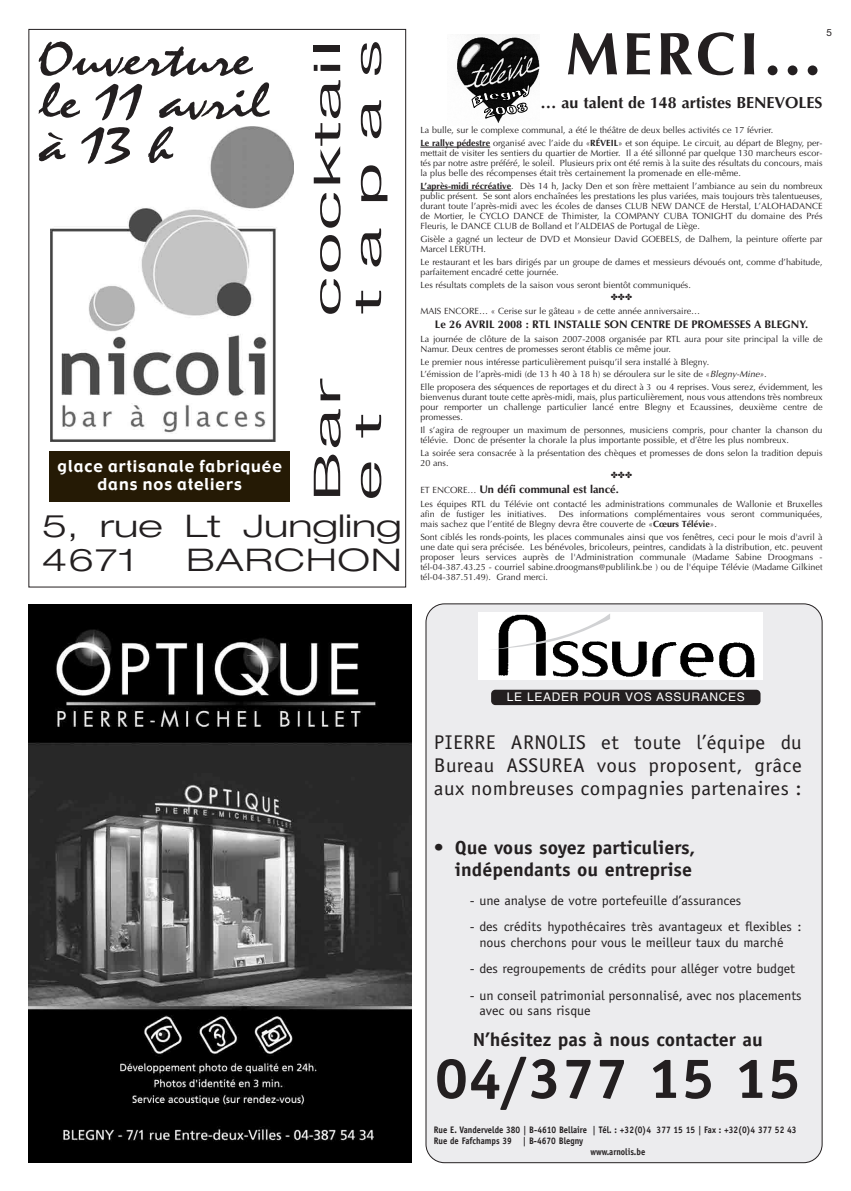
<style>
.page{position:relative;width:851px;height:1191px;background:#fff}
.page>*{position:absolute;margin:0;border:0;box-sizing:border-box;transform-origin:0 0}
.t1{font:700 60px "Optima";letter-spacing:.055em;color:#231f20}
.t2{font:700 56.8px "Officina Sans";color:#231f20;scale:1.06 1}
.t3{font:48.8px/43.3px "Mistral";color:#231f20;scale:1.31 1}
.t4{font:300 condensed 37px "Helvetica Neue";letter-spacing:.015em;color:#231f20;scale:2.71 1}
.t5{font:300 expanded 31.2px/34.3px "Helvetica Neue";color:#231f20;scale:1.23 1}
.t6{font:300 expanded 31.2px "Helvetica Neue";letter-spacing:.025em;color:#231f20;scale:1.23 1}
.t7{font:19.9px/22.6px "Officina Sans";letter-spacing:.02em;color:#231f20;text-align:justify;scale:1.06 1}
.t8{font:700 18.9px/21.5px "Officina Sans";color:#231f20;text-align:right;scale:1.06 1}
.t9{font:16px/17.6px "Gadget";letter-spacing:.06em;color:#fff;text-align:center}
.t10{font:700 16px "Optima";color:#231f20}
.t11{font:13.2px/15.3px "Officina Sans";color:#231f20;scale:1.06 1}
.t12{font:11.9px "Helvetica";letter-spacing:.055em;color:#fff}
.t13{font:700 11px "Optima";color:#231f20}
.t14{font:10px "Helvetica Neue";color:#231f20}
.t15{font:700 9.5px "Officina Sans";color:#231f20;scale:.9 1}
.t16{font:9px/10px "Optima";color:#231f20}
.t17{font:9px "Zapf Dingbats";color:#231f20}
.s1{font-weight:700}
.s2{font-style:italic}
.s3{font-weight:400;font-size:9px}
</style>
<div class="page">
<div style="left:425px;top:603px;width:397px;height:560px;background:#ececee"></div>
<img style="left:478px;top:612px;width:284px;height:67px">
<div style="left:491px;top:689px;width:269px;height:16px;background:#231f20;border-radius:4px"></div>
<svg style="left:488px;top:613px;width:122px;height:37px"></svg>
<img style="left:28px;top:604px;width:383px;height:558px">
<img style="left:51px;top:126px;width:243px;height:316px">
<img style="left:457px;top:34px;width:82px;height:89px">
<svg style="left:471px;top:82px;width:59px;height:37px"></svg>
<hr style="left:420px;top:147px;width:70px;height:1px;background:#231f20">
<hr style="left:424px;top:190px;width:87px;height:1px;background:#231f20">
<div style="left:50px;top:451px;width:240px;height:50px;background:#251a05"></div>
<h3 class="t3" style="left:39px;top:43px;width:177px">Ouverture le 11 avril à 13 h</h3>
<h3 class="t9" style="left:58px;top:457px;width:226px">glace artisanale fabriquée dans nos ateliers</h3>
<h3 class="t4" style="left:314px;top:317px;width:104px;rotate:-90deg">cocktail</h3>
<h3 class="t4" style="left:354px;top:314px;width:103px;rotate:-90deg">tapas</h3>
<h3 class="t4" style="left:314px;top:501px;width:47px;rotate:-90deg">Bar</h3>
<h3 class="t4" style="left:354px;top:501px;width:34px;rotate:-90deg">et</h3>
<h3 class="t5" style="left:42px;top:511px;width:294px">5, rue Lt Jungling<br>4671</h3>
<h3 class="t6" style="left:186px;top:549px;width:176px">BARCHON</h3>
<p class="t14" style="left:826px;top:29px;width:7px">5</p>
<h1 class="t1" style="left:565px;top:29px;width:258px">MERCI…</h1>
<h3 class="t10" style="left:540px;top:96px;width:283px">… au talent de 148 artistes BENEVOLES</h3>
<p class="t16" style="left:420px;top:125px;width:403px;line-height:12.9px">La bulle, sur le complexe communal, a été le théâtre de deux belles activités ce 17 février.<br><span class="s1">Le rallye pédestre</span> organisé avec l’aide du «<span class="s1">RÉVEIL</span>» et son équipe. Le circuit, au départ de Blegny, per-</p>
<p class="t16" style="left:420px;top:149px;width:404px;text-align:justify">mettait de visiter les sentiers du quartier de Mortier. Il a été sillonné par quelque 130 marcheurs escor&shy;tés par notre astre préféré, le soleil. Plusieurs prix ont été remis à la suite des résultats du concours, mais la plus belle des récompenses était très certainement la promenade en elle-même.</p>
<p class="t16" style="left:420px;top:182px;width:404px;text-align:justify"><span class="s1">L’après-midi récréative</span>. Dès 14 h, Jacky Den et son frère mettaient l’ambiance au sein du nombreux public présent. Se sont alors enchaînées les prestations les plus variées, mais toujours très talentueuses, durant toute l’après-midi avec les écoles de danses CLUB NEW DANCE de Herstal, L’ALOHADANCE de Mortier, le CYCLO DANCE de Thimister, la COMPANY CUBA TONIGHT du domaine des Prés Fleuris, le DANCE CLUB de Bolland et l’ALDEIAS de Portugal de Liège.</p>
<p class="t16" style="left:420px;top:235px;width:403px">Gisèle a gagné un lecteur de DVD et Monsieur David GOEBELS, de Dalhem, la peinture offerte par<br>Marcel LERUTH.</p>
<p class="t16" style="left:420px;top:258px;width:403px">Le restaurant et les bars dirigés par un groupe de dames et messieurs dévoués ont, comme d’habitude, parfaitement encadré cette journée.</p>
<p class="t16" style="left:420px;top:281px;width:272px">Les résultats complets de la saison vous seront bientôt communiqués.</p>
<p class="t17" style="left:610px;top:292px;width:23px">✤✤✤</p>
<p class="t16" style="left:420px;top:306px;width:281px">MAIS ENCORE… « Cerise sur le gâteau » de cette année anniversaire…</p>
<p class="t13" style="left:435px;top:320px;width:375px">Le 26 AVRIL 2008 : RTL INSTALLE SON CENTRE DE PROMESSES A BLEGNY.</p>
<p class="t16" style="left:420px;top:334px;width:403px">La journée de clôture de la saison 2007-2008 organisée par RTL aura pour site principal la ville de<br>Namur. Deux centres de promesses seront établis ce même jour.</p>
<p class="t16" style="left:420px;top:356px;width:403px;line-height:12.9px">Le premier nous intéresse particulièrement puisqu’il sera installé à Blegny.<br>L’émission de l’après-midi (de 13 h 40 à 18 h) se déroulera sur le site de «<span class="s2">Blegny-Mine».<br></span>Elle proposera des séquences de reportages et du direct à 3 ou 4 reprises. Vous serez, évidemment, les</p>
<p class="t16" style="left:420px;top:393px;width:404px;text-align:justify">bienvenus durant toute cette après-midi, mais, plus particulièrement, nous vous attendons très nombreux pour remporter un challenge particulier lancé entre Blegny et Ecaussines, deuxième centre de promesses.</p>
<p class="t16" style="left:420px;top:426px;width:403px">Il s’agira de regrouper un maximum de personnes, musiciens compris, pour chanter la chanson du télévie. Donc de présenter la chorale la plus importante possible, et d’être les plus nombreux.</p>
<p class="t16" style="left:420px;top:449px;width:403px">La soirée sera consacrée à la présentation des chèques et promesses de dons selon la tradition depuis<br>20 ans.</p>
<p class="t17" style="left:610px;top:471px;width:23px">✤✤✤</p>
<p class="t13" style="left:420px;top:485px;width:200px"><span class="s3">ET ENCORE…</span> Un défi communal est lancé.</p>
<p class="t16" style="left:420px;top:500px;width:403px">Les équipes RTL du Télévie ont contacté les administrations communales de Wallonie et Bruxelles afin de fustiger les initiatives.</p>
<p class="t16" style="left:420px;top:510px;width:403px;text-indent:138px">Des informations complémentaires vous seront communiquées, mais sachez que l’entité de Blegny devra être couverte de «<span class="s1">Cœurs Télévie</span>».</p>
<p class="t16" style="left:420px;top:533px;width:403px;text-align:justify">Sont ciblés les ronds-points, les places communales ainsi que vos fenêtres, ceci pour le mois d'avril à une date qui sera précisée. Les bénévoles, bricoleurs, peintres, candidats à la distribution, etc. peuvent proposer leurs services auprès de l'Administration communale (Madame Sabine Droogmans - tél-04-387.43.25 - courriel sabine.droogmans@publilink.be ) ou de l'équipe Télévie (Madame Gilkinet tél-04-387.51.49). Grand merci.</p>
<h3 class="t12" style="left:506px;top:692px;width:240px">LE LEADER POUR VOS ASSURANCES</h3>
<h3 class="t7" style="left:434px;top:733px;width:348px">PIERRE ARNOLIS et toute l’équipe du Bureau ASSUREA vous proposent, grâce aux nombreuses compagnies partenaires :</h3>
<h3 class="t8" style="left:434px;top:839px;width:248px">• Que vous soyez particuliers, indépendants ou entreprise</h3>
<h3 class="t11" style="left:470px;top:893px;width:257px">- une analyse de votre portefeuille d’assurances</h3>
<h3 class="t11" style="left:479px;top:920px;width:305px;text-indent:-9px">- des crédits hypothécaires très avantageux et flexibles : nous cherchons pour vous le meilleur taux du marché</h3>
<h3 class="t11" style="left:470px;top:962px;width:308px">- des regroupements de crédits pour alléger votre budget</h3>
<h3 class="t11" style="left:479px;top:989px;width:305px;text-indent:-9px">- un conseil patrimonial personnalisé, avec nos placements avec ou sans risque</h3>
<h3 class="t8" style="left:472px;top:1030px;width:275px">N’hésitez pas à nous contacter au</h3>
<h2 class="t2" style="left:434px;top:1056px;width:347px">04/377 15 15</h2>
<p class="t15" style="left:434px;top:1126px;width:404px">Rue E. Vandervelde 380 | B-4610 Bellaire | Tél. : +32(0)4 377 15 15 | Fax : +32(0)4 377 52 43</p>
<p class="t15" style="left:434px;top:1137px;width:167px">Rue de Fafchamps 39 | B-4670 Blegny</p>
<p class="t15" style="left:590px;top:1148px;width:63px">www.arnolis.be</p>
</div>
